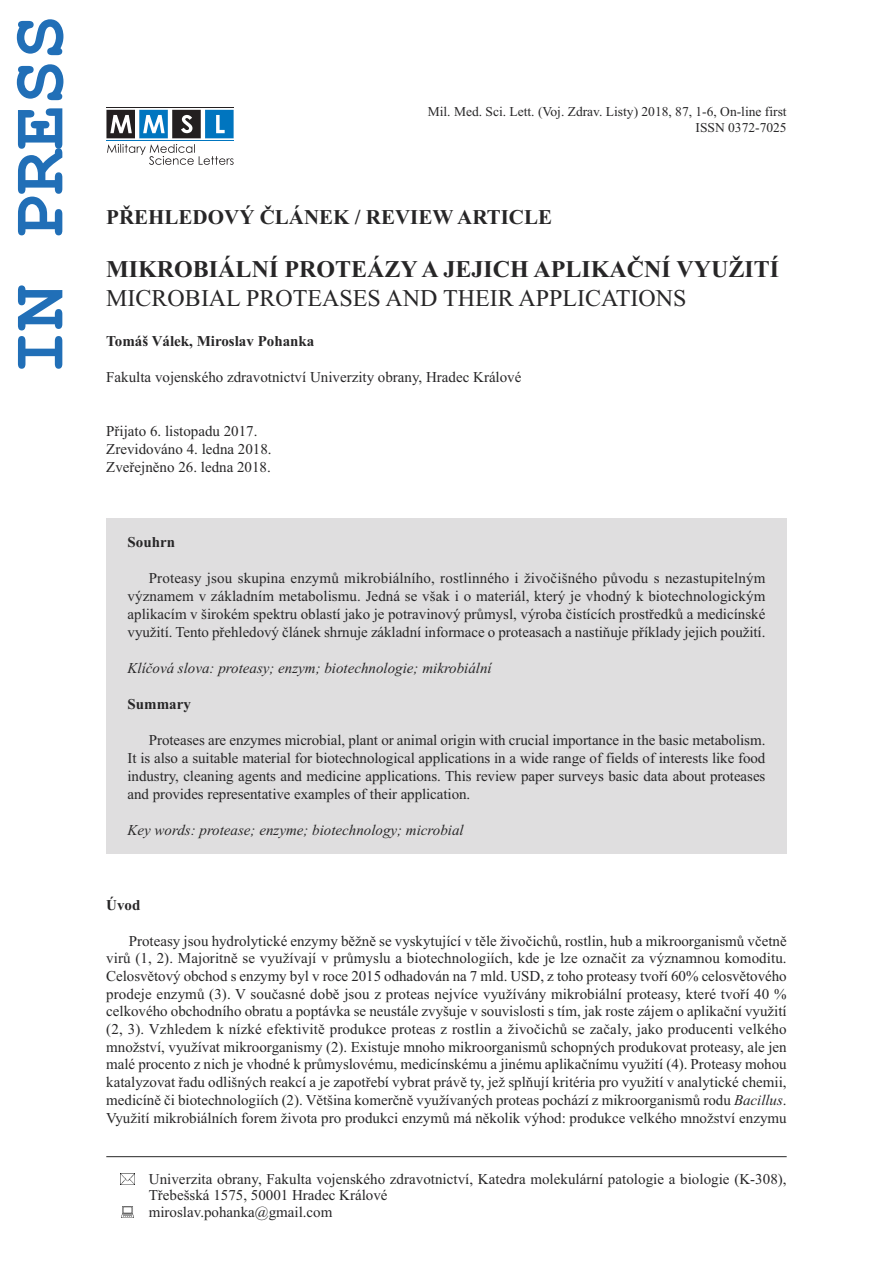
<style>
.page{position:relative;width:893px;height:1263px;background:#fff}
.page>*{position:absolute;margin:0;border:0;box-sizing:border-box;transform-origin:0 0}
.t1{font:700 75px "Courier New";color:#216fb7}
.t2{font:700 24px "Times New Roman";color:#272627}
.t3{font:24px "Times New Roman";color:#272627}
.t4{font:700 21px "Times New Roman";color:#272627}
.t5{font:15px/17.7px "Times New Roman";color:#272627;text-align:justify}
.t6{font:italic 15px "Times New Roman";color:#272627}
.t7{font:700 15px "Times New Roman";color:#272627}
.t8{font:13.5px/16.2px "Times New Roman";color:#272627;text-align:right}
.s1{font-style:italic}
</style>
<div class="page">
<svg style="left:106px;top:110px;width:128px;height:28px"></svg>
<hr style="left:106px;top:140px;width:127px;height:1px;background:#0075bf">
<hr style="left:107px;top:107px;width:127px;height:1px;background:#231f20">
<svg style="left:107px;top:144px;width:127px;height:21px"></svg>
<svg style="left:122px;top:1206px;width:11px;height:11px"></svg>
<svg style="left:121px;top:1174px;width:13px;height:10px"></svg>
<hr style="left:106px;top:1156px;width:681px;height:1px;background:#272627">
<div style="left:106px;top:519px;width:681px;height:335px;background:#dfdedf"></div>
<h1 class="t1" style="left:-7px;top:375px;width:362px;rotate:-90deg">IN PRESS</h1>
<p class="t8" style="left:428px;top:103px;width:360px">Mil. Med. Sci. Lett. (Voj. Zdrav. Listy) 2018, 87, 1-6, On-line first<br>ISSN 0372-7025</p>
<h3 class="t4" style="left:106px;top:205px;width:447px">PŘEHLEDOVÝ ČLÁNEK / REVIEW ARTICLE</h3>
<h2 class="t2" style="left:106px;top:254px;width:674px">MIKROBIÁLNÍ PROTEÁZY A JEJICH APLIKAČNÍ VYUŽITÍ</h2>
<h2 class="t3" style="left:106px;top:283px;width:582px">MICROBIAL PROTEASES AND THEIR APPLICATIONS</h2>
<p class="t7" style="left:106px;top:332px;width:210px">Tomáš Válek, Miroslav Pohanka</p>
<p class="t5" style="left:106px;top:368px;width:417px">Fakulta vojenského zdravotnictví Univerzity obrany, Hradec Králové</p>
<p class="t5" style="left:106px;top:422px;width:167px;text-align:left">Přijato 6. listopadu 2017.<br>Zrevidováno 4. ledna 2018.<br>Zveřejněno 26. ledna 2018.</p>
<p class="t7" style="left:128px;top:533px;width:49px">Souhrn</p>
<p class="t5" style="left:128px;top:569px;width:639px;text-indent:21px">Proteasy jsou skupina enzymů mikrobiálního, rostlinného i živočišného původu s nezastupitelným významem v základním metabolismu. Jedná se však i o materiál, který je vhodný k biotechnologickým aplikacím v širokém spektru oblastí jako je potravinový průmysl, výroba čistících prostředků a medicínské využití. Tento přehledový článek shrnuje základní informace o proteasach a nastiňuje příklady jejich použití.</p>
<p class="t6" style="left:128px;top:659px;width:366px">Klíčová slova: proteasy; enzym; biotechnologie; mikrobiální</p>
<p class="t7" style="left:128px;top:695px;width:65px">Summary</p>
<p class="t5" style="left:128px;top:731px;width:639px;text-indent:21px">Proteases are enzymes microbial, plant or animal origin with crucial importance in the basic metabolism.<br>It is also a suitable material for biotechnological applications in a wide range of fields of interests like food industry, cleaning agents and medicine applications. This review paper surveys basic data about proteases and provides representative examples of their application.</p>
<p class="t6" style="left:128px;top:821px;width:338px">Key words: protease; enzyme; biotechnology; microbial</p>
<p class="t7" style="left:106px;top:896px;width:36px">Úvod</p>
<p class="t5" style="left:106px;top:931px;width:682px;text-indent:23px">Proteasy jsou hydrolytické enzymy běžně se vyskytující v těle živočichů, rostlin, hub a mikroorganismů včetně virů (1, 2). Majoritně se využívají v průmyslu a biotechnologiích, kde je lze označit za významnou komoditu.<br>Celosvětový obchod s enzymy byl v roce 2015 odhadován na 7 mld. USD, z toho proteasy tvoří 60% celosvětového prodeje enzymů (3). V současné době jsou z proteas nejvíce využívány mikrobiální proteasy, které tvoří 40 % celkového obchodního obratu a poptávka se neustále zvyšuje v souvislosti s tím, jak roste zájem o aplikační využití (2, 3). Vzhledem k nízké efektivitě produkce proteas z rostlin a živočichů se začaly, jako producenti velkého množství, využívat mikroorganismy (2). Existuje mnoho mikroorganismů schopných produkovat proteasy, ale jen malé procento z nich je vhodné k průmyslovému, medicínskému a jinému aplikačnímu využití (4). Proteasy mohou katalyzovat řadu odlišných reakcí a je zapotřebí vybrat právě ty, jež splňují kritéria pro využití v analytické chemii, medicíně či biotechnologiích (2). Většina komerčně využívaných proteas pochází z mikroorganismů rodu <span class="s1">Bacillus</span>.<br>Využití mikrobiálních forem života pro produkci enzymů má několik výhod: produkce velkého množství enzymu</p>
<p class="t5" style="left:149px;top:1170px;width:639px;line-height:16.5px;text-align:left">Univerzita obrany, Fakulta vojenského zdravotnictví, Katedra molekulární patologie a biologie (K-308),<br>Třebešská 1575, 50001 Hradec Králové<br>miroslav.pohanka@gmail.com</p>
</div>
